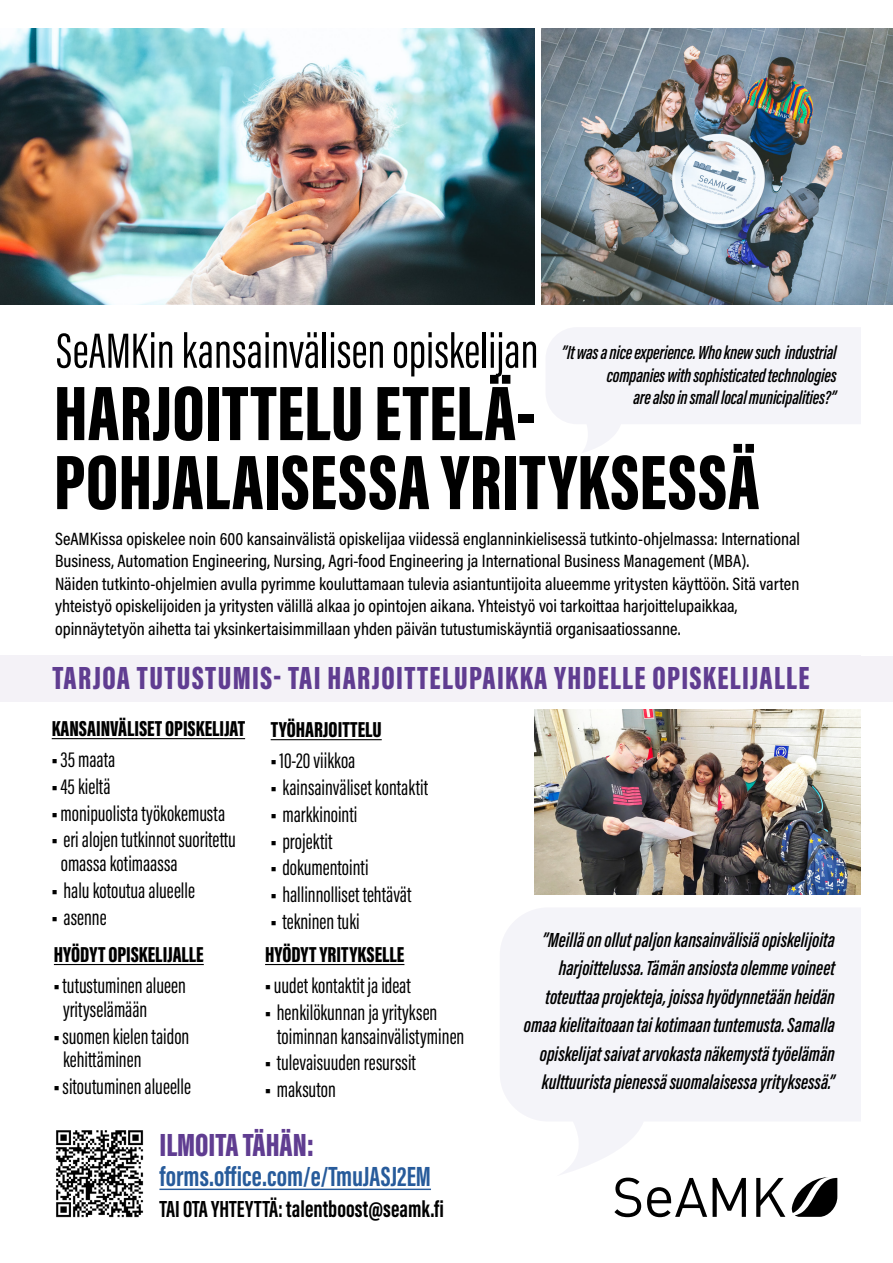
<style>
.page{position:relative;width:893px;height:1263px;background:#fff}
.page>*{position:absolute;margin:0;border:0;box-sizing:border-box;transform-origin:0 0}
.t1{font:900 79.5px/69px "Acumin Pro Extra Cond";letter-spacing:.005em;color:#000}
.t2{font:51px "Acumin Pro Extra Cond";color:#000}
.t3{font:900 33px "Acumin Pro Extra Cond";letter-spacing:.04em;color:#603d91}
.t4{font:900 33px "Acumin Pro Extra Cond";color:#603d91}
.t5{font:700 28.5px "Acumin Pro Extra Cond";color:#275b9b}
.t6{font:700 24px "Acumin Pro Extra Cond";color:#000}
.t7{font:22.35px/23.7px "Acumin Pro Extra Cond";color:#000}
.t8{font:900 22.35px "Acumin Pro Extra Cond";color:#000}
.t9{font:italic 600 21px/28.5px "Acumin Pro Extra Cond";color:#000;text-align:right}
.t10{font:italic 600 19.5px/22.5px "Acumin Pro Extra Cond";letter-spacing:-.01em;color:#000;text-align:right}
.t11{font:500 18px/22.5px "Acumin Pro Cond";color:#000}
.s1{font-weight:900}
</style>
<div class="page">
<div style="left:0;top:655px;width:893px;height:46px;background:#f4f2f7"></div>
<img style="left:0;top:28px;width:534px;height:276px">
<hr style="left:52px;top:738px;width:193px;height:1px;background:#000">
<hr style="left:271px;top:739px;width:111px;height:1px;background:#000">
<hr style="left:54px;top:964px;width:150px;height:1px;background:#000">
<img style="left:541px;top:28px;width:352px;height:276px">
<hr style="left:265px;top:964px;width:139px;height:1px;background:#000">
<svg style="left:546px;top:328px;width:315px;height:125px"></svg>
<img style="left:534px;top:709px;width:327px;height:185px">
<svg style="left:500px;top:908px;width:361px;height:267px;fill:#f4f4f9"></svg>
<div style="left:861px;top:308px;width:32px;height:348px;background:#fff"></div>
<hr style="left:159px;top:1188px;width:272px;height:2px;background:#275b9b">
<img style="left:56px;top:1130px;width:88px;height:88px">
<svg style="left:614px;top:1177px;width:171px;height:40px"></svg>
<svg style="left:792px;top:1177px;width:45px;height:40px"></svg>
<h2 class="t2" style="left:56px;top:320px;width:484px">SeAMKin kansainvälisen opiskelijan</h2>
<p class="t10" style="left:561px;top:341px;width:277px">”It was a nice experience. Who knew such industrial companies with sophisticated technologies<br>are also in small local municipalities?”</p>
<h1 class="t1" style="left:54px;top:378px;width:707px">HARJOITTELU ETELÄ-<br>POHJALAISESSA YRITYKSESSÄ</h1>
<p class="t11" style="left:55px;top:527px;width:747px">SeAMKissa opiskelee noin 600 kansainvälistä opiskelijaa viidessä englanninkielisessä tutkinto-ohjelmassa: International Business, Automation Engineering, Nursing, Agri-food Engineering ja International Business Management (MBA).<br>Näiden tutkinto-ohjelmien avulla pyrimme kouluttamaan tulevia asiantuntijoita alueemme yritysten käyttöön. Sitä varten yhteistyö opiskelijoiden ja yritysten välillä alkaa jo opintojen aikana. Yhteistyö voi tarkoittaa harjoittelupaikkaa, opinnäytetyön aihetta tai yksinkertaisimmillaan yhden päivän tutustumiskäyntiä organisaatiossanne.</p>
<h3 class="t3" style="left:52px;top:658px;width:758px">TARJOA TUTUSTUMIS- TAI HARJOITTELUPAIKKA YHDELLE OPISKELIJALLE</h3>
<p class="t8" style="left:52px;top:715px;width:195px">KANSAINVÄLISET OPISKELIJAT</p>
<p class="t7" style="left:52px;top:748px;width:65px"><span class="s1">•</span> 35 maata</p>
<p class="t7" style="left:52px;top:774px;width:60px"><span class="s1">•</span> 45 kieltä</p>
<p class="t7" style="left:52px;top:801px;width:175px"><span class="s1">•</span> monipuolista työkokemusta</p>
<p class="t7" style="left:61px;top:828px;width:177px;text-indent:-9px"><span class="s1">•</span> eri alojen tutkinnot suoritettu omassa kotimaassa</p>
<p class="t7" style="left:52px;top:879px;width:145px"><span class="s1">•</span> halu kotoutua alueelle</p>
<p class="t7" style="left:52px;top:905px;width:56px"><span class="s1">•</span> asenne</p>
<p class="t8" style="left:271px;top:716px;width:113px">TYÖHARJOITTELU</p>
<p class="t7" style="left:271px;top:749px;width:86px"><span class="s1">•</span> 10-20 viikkoa</p>
<p class="t7" style="left:271px;top:775px;width:159px"><span class="s1">•</span> kainsainväliset kontaktit</p>
<p class="t7" style="left:271px;top:802px;width:88px"><span class="s1">•</span> markkinointi</p>
<p class="t7" style="left:271px;top:829px;width:63px"><span class="s1">•</span> projektit</p>
<p class="t7" style="left:271px;top:856px;width:99px"><span class="s1">•</span> dokumentointi</p>
<p class="t7" style="left:271px;top:883px;width:142px"><span class="s1">•</span> hallinnolliset tehtävät</p>
<p class="t7" style="left:271px;top:909px;width:91px"><span class="s1">•</span> tekninen tuki</p>
<p class="t8" style="left:54px;top:941px;width:151px">HYÖDYT OPISKELIJALLE</p>
<p class="t7" style="left:63px;top:974px;width:124px;text-indent:-9px"><span class="s1">•</span> tutustuminen alueen yrityselämään</p>
<p class="t7" style="left:63px;top:1024px;width:128px;text-indent:-9px"><span class="s1">•</span> suomen kielen taidon kehittäminen</p>
<p class="t7" style="left:54px;top:1075px;width:139px"><span class="s1">•</span> sitoutuminen alueelle</p>
<p class="t8" style="left:265px;top:941px;width:141px">HYÖDYT YRITYKSELLE</p>
<p class="t7" style="left:265px;top:974px;width:147px"><span class="s1">•</span> uudet kontaktit ja ideat</p>
<p class="t7" style="left:277px;top:1000px;width:189px;text-indent:-12px"><span class="s1">•</span> henkilökunnan ja yrityksen toiminnan kansainvälistyminen</p>
<p class="t7" style="left:265px;top:1051px;width:152px"><span class="s1">•</span> tulevaisuuden resurssit</p>
<p class="t7" style="left:265px;top:1078px;width:72px"><span class="s1">•</span> maksuton</p>
<h3 class="t4" style="left:159px;top:1125px;width:156px">ILMOITA TÄHÄN:</h3>
<h3 class="t5" style="left:159px;top:1159px;width:273px">forms.office.com/e/TmuJASJ2EM</h3>
<h3 class="t6" style="left:159px;top:1194px;width:286px">TAI OTA YHTEYTTÄ: talentboost@seamk.fi</h3>
<p class="t9" style="left:524px;top:925px;width:313px">”Meillä on ollut paljon kansainvälisiä opiskelijoita harjoittelussa. Tämän ansiosta olemme voineet toteuttaa projekteja, joissa hyödynnetään heidän omaa kielitaitoaan tai kotimaan tuntemusta. Samalla opiskelijat saivat arvokasta näkemystä työelämän kulttuurista pienessä suomalaisessa yrityksessä.”</p>
</div>
